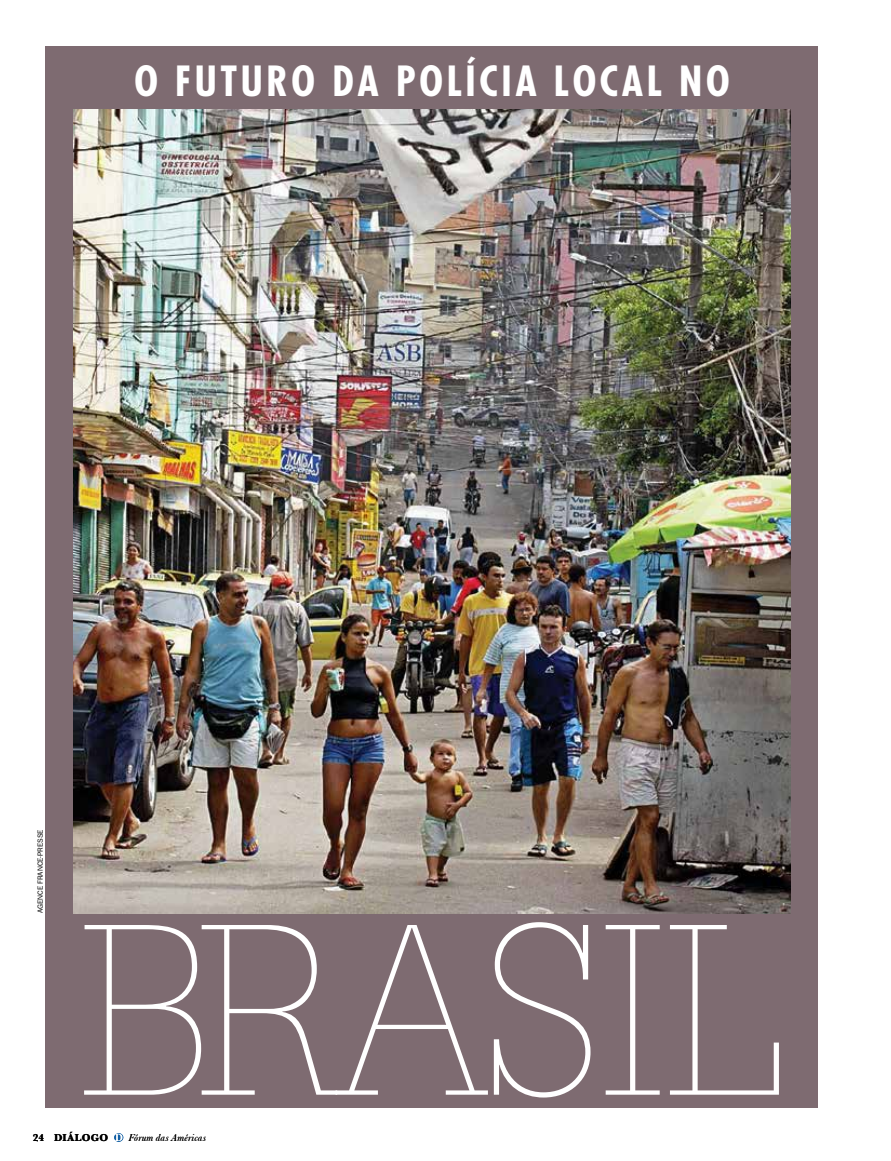
<style>
.page{position:relative;width:891px;height:1161px;background:#fff}
.page>*{position:absolute;margin:0;border:0;box-sizing:border-box;transform-origin:0 0}
.t1{font:100 237px "Glypha LT Std";letter-spacing:-.04em;color:#fff}
.t2{font:700 condensed 40.5px "Futura Std";letter-spacing:.09em;color:#fff}
.t3{font:italic 10.5px "Baskerville";letter-spacing:.03em;color:#000}
.t4{font:700 10.5px "Baskerville";letter-spacing:.035em;color:#000}
.t5{font:7.5px "ITC Franklin Gothic Std";color:#000}
</style>
<div class="page">
<svg style="left:114px;top:1133px;width:9px;height:9px"></svg>
<svg style="left:115px;top:1134px;width:8px;height:7px"></svg>
<div style="left:45px;top:46px;width:773px;height:1062px;background:#7e6b71"></div>
<img style="left:73px;top:110px;width:718px;height:803px">
<p class="t2" style="left:134px;top:55px;width:597px">O FUTURO DA POLÍCIA LOCAL NO</p>
<p class="t5" style="left:36px;top:913px;width:85px;rotate:-90deg">AGENCE FRANCE-PRESSE</p>
<h1 class="t1" style="left:80px;top:874px;width:706px">BRASIL</h1>
<p class="t4" style="left:33px;top:1131px;width:13px">24</p>
<p class="t4" style="left:54px;top:1131px;width:56px">DIÁLOGO</p>
<p class="t3" style="left:128px;top:1131px;width:79px">Fórum das Américas</p>
</div>
